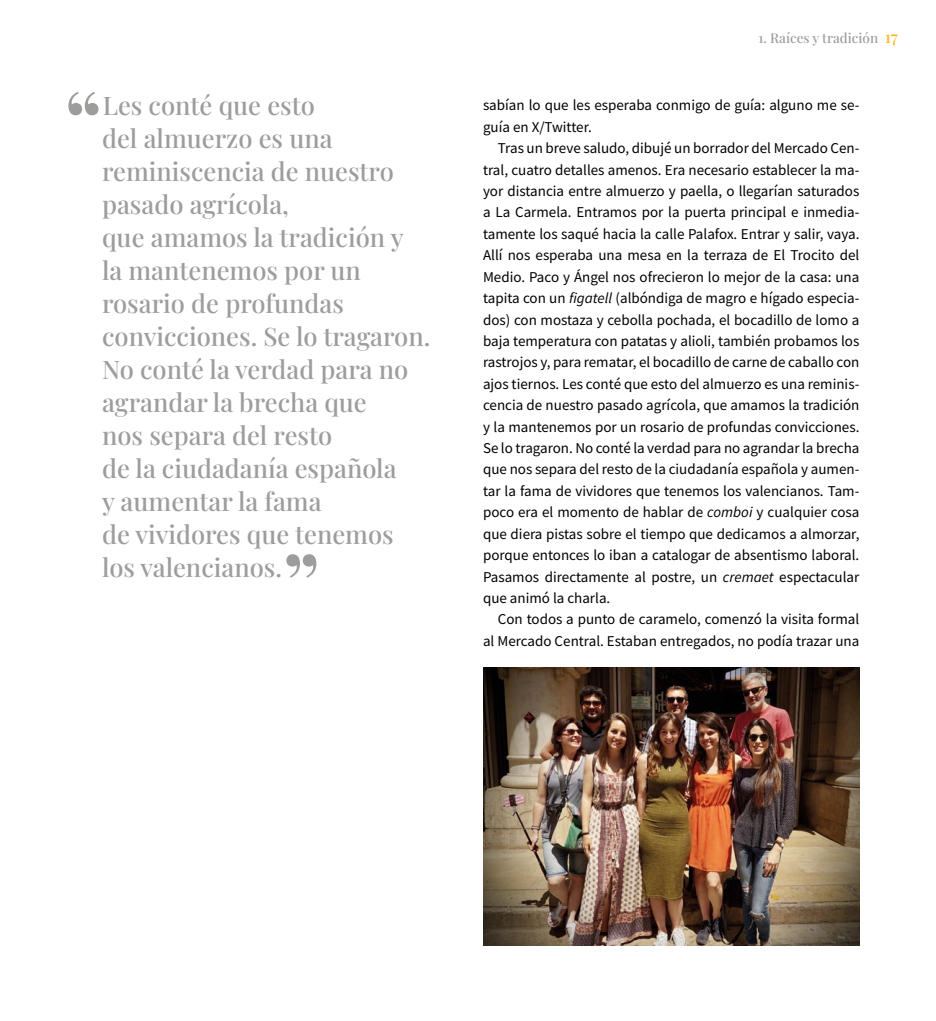
<style>
.page{position:relative;width:936px;height:1021px;background:#fff}
.page>*{position:absolute;margin:0;border:0;box-sizing:border-box;transform-origin:0 0}
.Destacat{font:90px "Playfair Display";color:#9d9d9c}
.Destacat-2{font:25.5px/33px "Playfair Display";color:#9d9d9c}
.Text_2_cast{font:15px/21.5px "Source Sans Pro";color:#000}
.t1{font:13.5px "Playfair Display";color:#9d9d9c}
.s1{font-size:16.5px;color:#fab522}
.s2{font-style:italic}
</style>
<div class="page">
<img style="left:483px;top:667px;width:376px;height:278px">
<p class="Destacat" style="left:64px;top:53px;width:40px">“</p>
<p class="Destacat-2" style="left:102px;top:87px;width:330px">Les conté que esto<br>del almuerzo es una reminiscencia de nuestro pasado agrícola,<br>que amamos la tradición y la mantenemos por un rosario de profundas convicciones. Se lo tragaron.<br>No conté la verdad para no agrandar la brecha que<br>nos separa del resto<br>de la ciudadanía española<br>y aumentar la fama<br>de vividores que tenemos los valencianos.</p>
<p class="Destacat" style="left:282px;top:515px;width:40px">”</p>
<p class="t1" style="left:758px;top:27px;width:141px">1. Raíces y tradición <span class="s1">17</span></p>
<p class="Text_2_cast" style="left:483px;top:95px;width:378px">sabían lo que les esperaba conmigo de guía: alguno me se&shy;guía en X/Twitter.</p>
<p class="Text_2_cast" style="left:483px;top:137px;width:378px;text-align:justify;text-indent:15px">Tras un breve saludo, dibujé un borrador del Mercado Cen&shy;tral, cuatro detalles amenos. Era necesario establecer la ma&shy;yor distancia entre almuerzo y paella, o llegarían saturados a La Carmela. Entramos por la puerta principal e inmedia&shy;tamente los saqué hacia la calle Palafox. Entrar y salir, vaya.<br>Allí nos esperaba una mesa en la terraza de El Trocito del Medio. Paco y Ángel nos ofrecieron lo mejor de la casa: una tapita con un <span class="s2">figatell</span> (albóndiga de magro e hígado especia&shy;dos) con mostaza y cebolla pochada, el bocadillo de lomo a baja temperatura con patatas y alioli, también probamos los rastrojos y, para rematar, el bocadillo de carne de caballo con ajos tiernos. Les conté que esto del almuerzo es una reminis&shy;cencia de nuestro pasado agrícola, que amamos la tradición y la mantenemos por un rosario de profundas convicciones.<br>Se lo tragaron. No conté la verdad para no agrandar la brecha que nos separa del resto de la ciudadanía española y aumen&shy;tar la fama de vividores que tenemos los valencianos. Tam&shy;poco era el momento de hablar de <span class="s2">comboi</span> y cualquier cosa que diera pistas sobre el tiempo que dedicamos a almorzar, porque entonces lo iban a catalogar de absentismo laboral.<br>Pasamos directamente al postre, un <span class="s2">cremaet</span> espectacular que animó la charla.</p>
<p class="Text_2_cast" style="left:483px;top:608px;width:378px;text-align:right">Con todos a punto de caramelo, comenzó la visita formal al Mercado Central. Estaban entregados, no podía trazar una</p>
</div>
